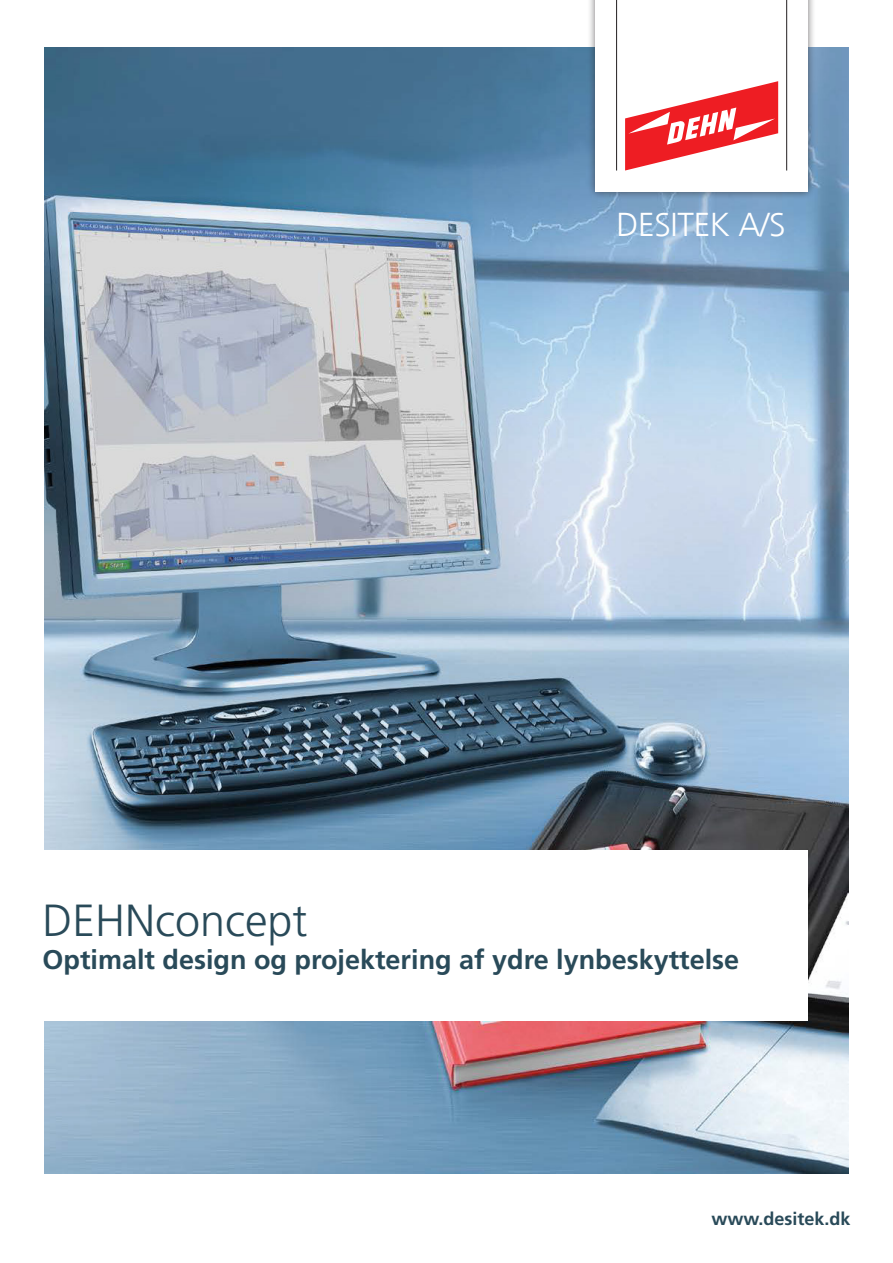
<style>
.page{position:relative;width:893px;height:1263px;background:#fff}
.page>*{position:absolute;margin:0;border:0;box-sizing:border-box;transform-origin:0 0}
.Headline_45_30pt_Ant{font:300 45px "Frutiger";color:#294a59}
.Copy_45_9pt_antrazit{font:300 33px "Frutiger LT Com";letter-spacing:-.01em;color:#fff}
.Headline_65_18pt_Ant{font:700 27px "Frutiger";color:#294a59}
.URL_Cover{font:700 18px "Frutiger";color:#294a59}
</style>
<div class="page">
<img style="left:45px;top:47px;width:803px;height:1126px">
<div style="left:0;top:850px;width:808px;height:170px;background:#fff"></div>
<div style="left:587px;top:0;width:229px;height:200px;background:#231f20;opacity:.65"></div>
<div style="left:595px;top:0;width:213px;height:192px;background:#fff"></div>
<svg style="left:625px;top:81px;width:153px;height:90px"></svg>
<hr style="left:616px;top:0;width:1px;height:171px;background:#231f20">
<hr style="left:786px;top:0;width:1px;height:171px;background:#231f20">
<p class="Copy_45_9pt_antrazit" style="left:617px;top:205px;width:171px">DESITEK A/S</p>
<p class="Headline_45_30pt_Ant" style="left:43px;top:895px;width:267px">DEHNconcept</p>
<p class="Headline_65_18pt_Ant" style="left:43px;top:943px;width:698px">Optimalt design og projektering af ydre lynbeskyttelse</p>
<p class="URL_Cover" style="left:711px;top:1208px;width:141px">www.desitek.dk</p>
</div>
